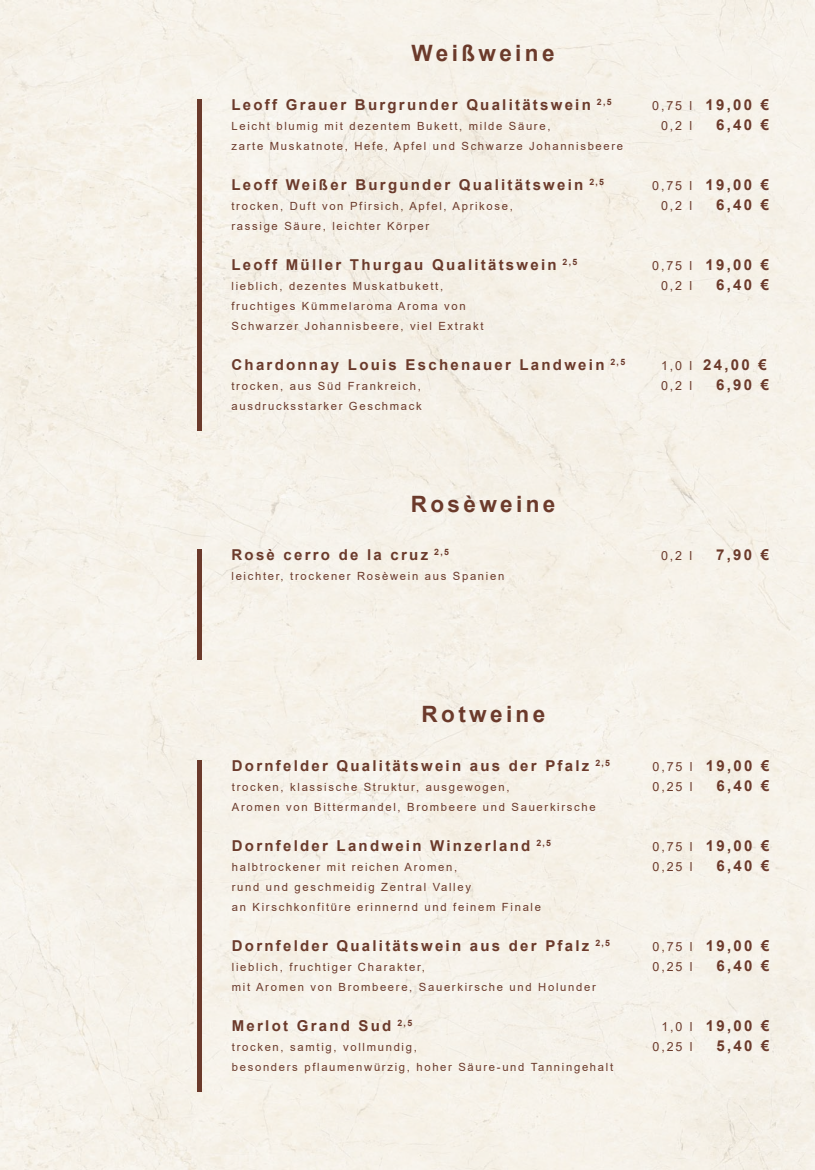
<style>
.page{position:relative;width:815px;height:1170px;background:#fff}
.page>*{position:absolute;margin:0;border:0;box-sizing:border-box;transform-origin:0 0}
.t1{font:700 22.5px "Arial";letter-spacing:.15em;color:#6b3a2b}
.t2{font:700 15px "Arial";letter-spacing:.15em;color:#6b3a2b}
.t3{font:12.5px "Arial";letter-spacing:.15em;color:#6b3a2b}
.t4{font:11.25px/20px "Arial";letter-spacing:.15em;color:#6b3a2b}
.s1{font-weight:400;font-size:12.5px}
</style>
<div class="page">
<div style="left:0;top:0;width:815px;height:1169px;background:#f6f1e9"></div>
<div style="left:197px;top:99px;width:5px;height:332px;background:#6b3a2b"></div>
<div style="left:197px;top:549px;width:5px;height:111px;background:#6b3a2b"></div>
<div style="left:197px;top:759px;width:5px;height:332px;background:#6b3a2b"></div>
<h1 class="t1" style="left:412px;top:38px;width:144px">Weißweine</h1>
<h2 class="t2" style="left:231px;top:94px;width:382px">Leoff Grauer Burgrunder Qualitätswein <sup>2,5</sup></h2>
<h2 class="t2" style="left:652px;top:94px;width:118px"><span class="s1">0,75 l</span> 19,00 €</h2>
<p class="t4" style="left:231px;top:116px;width:320px">Leicht blumig mit dezentem Bukett, milde Säure,</p>
<p class="t3" style="left:661px;top:117px;width:33px">0,2 l</p>
<h2 class="t2" style="left:716px;top:114px;width:54px">6,40 €</h2>
<p class="t4" style="left:231px;top:136px;width:393px">zarte Muskatnote, Hefe, Apfel und Schwarze Johannisbeere</p>
<h2 class="t2" style="left:231px;top:174px;width:374px">Leoff Weißer Burgunder Qualitätswein <sup>2,5</sup></h2>
<h2 class="t2" style="left:652px;top:174px;width:118px"><span class="s1">0,75 l</span> 19,00 €</h2>
<p class="t4" style="left:231px;top:196px;width:283px">trocken, Duft von Pfirsich, Apfel, Aprikose,</p>
<p class="t3" style="left:661px;top:197px;width:33px">0,2 l</p>
<h2 class="t2" style="left:716px;top:194px;width:54px">6,40 €</h2>
<p class="t4" style="left:231px;top:216px;width:199px">rassige Säure, leichter Körper</p>
<h2 class="t2" style="left:231px;top:254px;width:347px">Leoff Müller Thurgau Qualitätswein <sup>2,5</sup></h2>
<h2 class="t2" style="left:652px;top:254px;width:118px"><span class="s1">0,75 l</span> 19,00 €</h2>
<p class="t4" style="left:231px;top:276px;width:213px">lieblich, dezentes Muskatbukett,</p>
<p class="t3" style="left:661px;top:277px;width:33px">0,2 l</p>
<h2 class="t2" style="left:716px;top:274px;width:54px">6,40 €</h2>
<p class="t4" style="left:231px;top:296px;width:254px">fruchtiges Kümmelaroma Aroma von<br>Schwarzer Johannisbeere, viel Extrakt</p>
<h2 class="t2" style="left:231px;top:354px;width:395px">Chardonnay Louis Eschenauer Landwein <sup>2,5</sup></h2>
<h2 class="t2" style="left:661px;top:354px;width:107px"><span class="s1">1,0 l</span> 24,00 €</h2>
<p class="t4" style="left:231px;top:376px;width:191px">trocken, aus Süd Frankreich,</p>
<p class="t3" style="left:661px;top:377px;width:33px">0,2 l</p>
<h2 class="t2" style="left:716px;top:374px;width:54px">6,90 €</h2>
<p class="t4" style="left:231px;top:396px;width:192px">ausdrucksstarker Geschmack</p>
<h1 class="t1" style="left:411px;top:488px;width:146px">Rosèweine</h1>
<h2 class="t2" style="left:231px;top:544px;width:219px">Rosè cerro de la cruz <sup>2,5</sup></h2>
<p class="t3" style="left:661px;top:547px;width:33px">0,2 l</p>
<h2 class="t2" style="left:716px;top:544px;width:54px">7,90 €</h2>
<p class="t4" style="left:231px;top:566px;width:274px">leichter, trockener Rosèwein aus Spanien</p>
<h1 class="t1" style="left:422px;top:698px;width:125px">Rotweine</h1>
<h2 class="t2" style="left:232px;top:754px;width:380px">Dornfelder Qualitätswein aus der Pfalz <sup>2,5</sup></h2>
<h2 class="t2" style="left:653px;top:754px;width:118px"><span class="s1">0,75 l</span> 19,00 €</h2>
<p class="t4" style="left:232px;top:776px;width:279px">trocken, klassische Struktur, ausgewogen,</p>
<p class="t3" style="left:653px;top:777px;width:41px">0,25 l</p>
<h2 class="t2" style="left:716px;top:774px;width:54px">6,40 €</h2>
<p class="t4" style="left:232px;top:796px;width:365px">Aromen von Bittermandel, Brombeere und Sauerkirsche</p>
<h2 class="t2" style="left:232px;top:834px;width:321px">Dornfelder Landwein Winzerland <sup>2,5</sup></h2>
<h2 class="t2" style="left:653px;top:834px;width:118px"><span class="s1">0,75 l</span> 19,00 €</h2>
<p class="t4" style="left:232px;top:856px;width:227px">halbtrockener mit reichen Aromen,</p>
<p class="t3" style="left:653px;top:857px;width:41px">0,25 l</p>
<h2 class="t2" style="left:716px;top:854px;width:54px">6,40 €</h2>
<p class="t4" style="left:232px;top:876px;width:311px">rund und geschmeidig Zentral Valley<br>an Kirschkonfitüre erinnernd und feinem Finale</p>
<h2 class="t2" style="left:232px;top:934px;width:380px">Dornfelder Qualitätswein aus der Pfalz <sup>2,5</sup></h2>
<h2 class="t2" style="left:653px;top:934px;width:118px"><span class="s1">0,75 l</span> 19,00 €</h2>
<p class="t4" style="left:232px;top:956px;width:195px">lieblich, fruchtiger Charakter,</p>
<p class="t3" style="left:653px;top:957px;width:41px">0,25 l</p>
<h2 class="t2" style="left:716px;top:954px;width:54px">6,40 €</h2>
<p class="t4" style="left:232px;top:976px;width:365px">mit Aromen von Brombeere, Sauerkirsche und Holunder</p>
<h2 class="t2" style="left:232px;top:1014px;width:182px">Merlot Grand Sud <sup>2,5</sup></h2>
<h2 class="t2" style="left:661px;top:1014px;width:110px"><span class="s1">1,0 l</span> 19,00 €</h2>
<p class="t4" style="left:232px;top:1036px;width:186px">trocken, samtig, vollmundig,</p>
<p class="t3" style="left:653px;top:1037px;width:41px">0,25 l</p>
<h2 class="t2" style="left:716px;top:1034px;width:54px">5,40 €</h2>
<p class="t4" style="left:232px;top:1056px;width:383px">besonders pflaumenwürzig, hoher Säure-und Tanningehalt</p>
</div>
